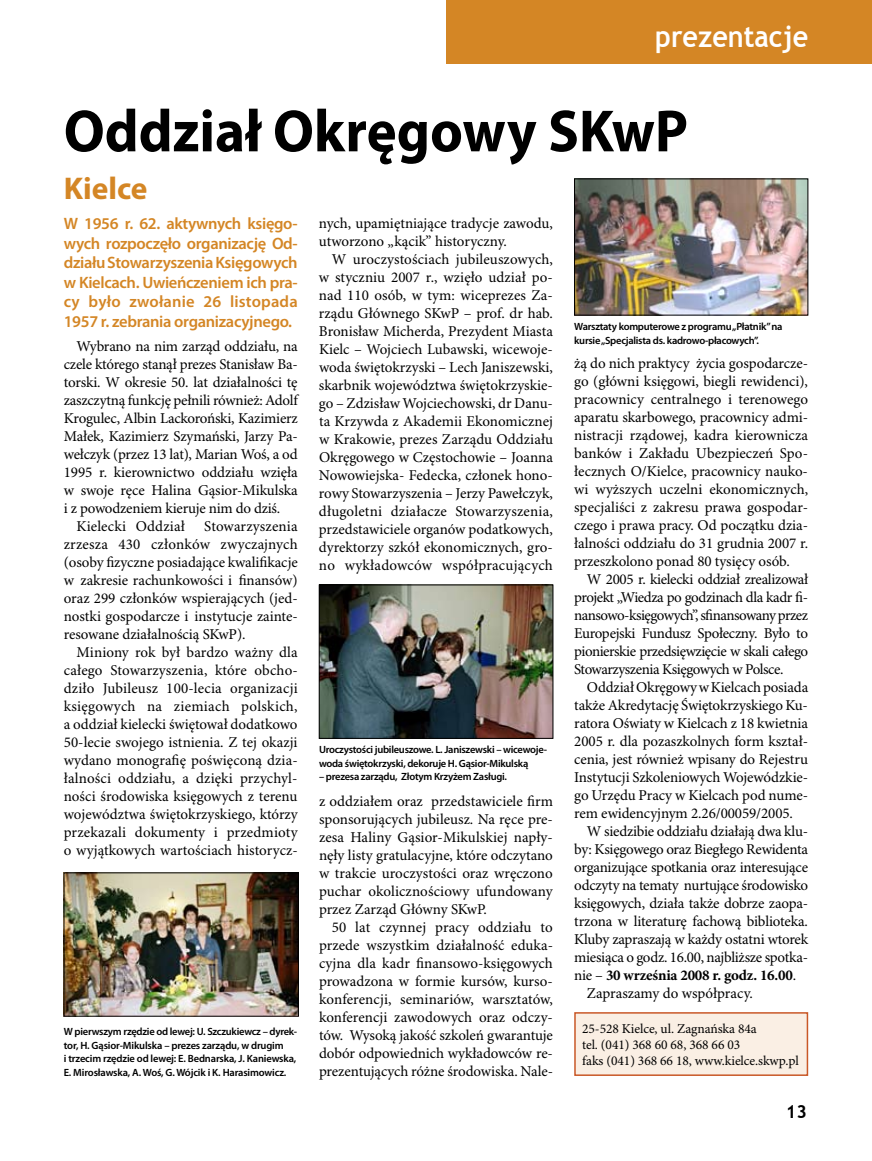
<style>
.page{position:relative;width:872px;height:1161px;background:#fff}
.page>*{position:absolute;margin:0;border:0;box-sizing:border-box;transform-origin:0 0}
.t1{font:700 60px "Myriad Pro";color:#000;scale:.95 1}
.t2{font:700 31.5px "Myriad Pro";color:#d48625}
.t3{font:700 30px "Trebuchet MS";color:#fff;scale:.9 1}
.t4{font:700 18px "Trebuchet MS";color:#000}
.t5{font:600 16.5px/19.5px "Myriad Pro";letter-spacing:-.02em;color:#d48625;text-align:justify}
.t6{font:15px/18px "Minion Pro";letter-spacing:-.01em;color:#000;text-align:justify}
.t7{font:700 15px "Minion Pro";letter-spacing:-.015em;color:#000}
.t8{font:15px "Minion Pro";letter-spacing:.01em;color:#000}
.t9{font:13.5px/15.8px "Minion Pro";letter-spacing:-.005em;color:#000}
.t10{font:600 10.5px/13.5px "Myriad Pro";letter-spacing:-.025em;color:#000}
.s1{font-weight:400}
</style>
<div class="page">
<div style="left:446px;top:0;width:426px;height:64px;background:#d48625"></div>
<img style="left:576px;top:181px;width:230px;height:132px">
<img style="left:321px;top:587px;width:230px;height:149px">
<div style="left:319px;top:585px;width:234px;height:153px;border:1px solid #000"></div>
<img style="left:66px;top:875px;width:230px;height:139px">
<div style="left:64px;top:873px;width:234px;height:143px;border:1px solid #000"></div>
<div style="left:575px;top:1013px;width:232px;height:62px;background:#faefe4"></div>
<div style="left:574px;top:1012px;width:234px;height:64px;border:2px solid #c95827"></div>
<h3 class="t3" style="left:655px;top:17px;width:171px">prezentacje</h3>
<h1 class="t1" style="left:64px;top:97px;width:658px">Oddział Okręgowy SKwP</h1>
<h2 class="t2" style="left:64px;top:171px;width:85px">Kielce</h2>
<p class="t5" style="left:64px;top:214px;width:235px">W 1956 r. 62. aktywnych księgo&shy;wych rozpoczęło organizację Od&shy;działu Stowarzyszenia Księgowych w Kielcach. Uwieńczeniem ich pra&shy;cy było zwołanie 26 listopada 1957 r. zebrania organizacyjnego.</p>
<p class="t6" style="left:77px;top:338px;width:223px">Wybrano na nim zarząd oddziału, na</p>
<p class="t6" style="left:64px;top:356px;width:235px">czele którego stanął prezes Stanisław Ba-</p>
<p class="t6" style="left:64px;top:374px;width:235px">torski. W okresie 50. lat działalności tę</p>
<p class="t6" style="left:64px;top:392px;width:236px">zaszczytną funkcję pełnili również: Adolf</p>
<p class="t6" style="left:64px;top:410px;width:235px">Krogulec, Albin Lackoroński, Kazimierz</p>
<p class="t6" style="left:64px;top:428px;width:235px">Małek, Kazimierz Szymański, Jarzy Pa-</p>
<p class="t6" style="left:64px;top:446px;width:235px">wełczyk (przez 13 lat), Marian Woś, a od</p>
<p class="t6" style="left:64px;top:464px;width:235px">1995 r. kierownictwo oddziału wzięła</p>
<p class="t6" style="left:64px;top:482px;width:235px">w swoje ręce Halina Gąsior-Mikulska</p>
<p class="t6" style="left:64px;top:500px;width:218px">i z powodzeniem kieruje nim do dziś.</p>
<p class="t8" style="left:77px;top:517px;width:110px">Kielecki Oddział</p>
<p class="t6" style="left:64px;top:518px;width:236px;text-indent:140px">Stowarzyszenia zrzesza 430 członków zwyczajnych (osoby fizyczne posiadające kwalifikacje w zakresie rachunkowości i finansów) oraz 299 członków wspierających (jed&shy;nostki gospodarcze i instytucje zainte&shy;resowane działalnością SKwP).</p>
<p class="t6" style="left:64px;top:644px;width:236px;text-indent:13px">Miniony rok był bardzo ważny dla całego Stowarzyszenia, które obcho&shy;dziło Jubileusz 100-lecia organizacji księgowych na ziemiach polskich, a oddział kielecki świętował dodatkowo 50-lecie swojego istnienia. Z tej okazji wydano monografię poświęconą dzia&shy;łalności oddziału, a dzięki przychyl&shy;ności środowiska księgowych z terenu województwa świętokrzyskiego, którzy przekazali dokumenty i przedmioty o wyjątkowych wartościach historycz-</p>
<p class="t10" style="left:64px;top:1025px;width:234px">W pierwszym rzędzie od lewej: U. Szczukiewcz – dyrek&shy;tor, H. Gąsior-Mikulska – prezes zarządu, w drugim<br>i trzecim rzędzie od lewej: E. Bednarska, J. Kaniewska, E. Mirosławska, A. Woś, G. Wójcik i K. Harasimowicz.</p>
<p class="t6" style="left:319px;top:215px;width:235px">nych, upamiętniające tradycje zawodu, utworzono „kącik” historyczny.</p>
<p class="t6" style="left:319px;top:251px;width:236px;text-indent:13px">W uroczystościach jubileuszowych, w styczniu 2007 r., wzięło udział po&shy;nad 110 osób, w tym: wiceprezes Za&shy;rządu Głównego SKwP – prof. dr hab.<br>Bronisław Micherda, Prezydent Miasta Kielc – Wojciech Lubawski, wicewoje&shy;woda świętokrzyski – Lech Janiszewski, skarbnik województwa świętokrzyskie&shy;go – Zdzisław Wojciechowski, dr Danu&shy;ta Krzywda z Akademii Ekonomicznej w Krakowie, prezes Zarządu Oddziału Okręgowego w Częstochowie – Joanna Nowowiejska- Fedecka, członek hono&shy;rowy Stowarzyszenia – Jerzy Pawełczyk, długoletni działacze Stowarzyszenia, przedstawiciele organów podatkowych, dyrektorzy szkół ekonomicznych, gro&shy;no wykładowców współpracujących</p>
<p class="t10" style="left:319px;top:743px;width:230px">Uroczystości jubileuszowe. L. Janiszewski – wicewoje&shy;woda świętokrzyski, dekoruje H. Gąsior-Mikulską</p>
<p class="t10" style="left:319px;top:770px;width:189px">– prezesa zarządu, Złotym Krzyżem Zasługi.</p>
<p class="t6" style="left:319px;top:793px;width:235px">z oddziałem oraz przedstawiciele firm sponsorujących jubileusz. Na ręce pre&shy;zesa Haliny Gąsior-Mikulskiej napły&shy;nęły listy gratulacyjne, które odczytano w trakcie uroczystości oraz wręczono puchar okolicznościowy ufundowany przez Zarząd Główny SKwP.</p>
<p class="t6" style="left:319px;top:919px;width:236px;text-indent:13px">50 lat czynnej pracy oddziału to przede wszystkim działalność eduka&shy;cyjna dla kadr finansowo-księgowych prowadzona w formie kursów, kurso&shy;konferencji, seminariów, warsztatów, konferencji zawodowych oraz odczy&shy;tów. Wysoką jakość szkoleń gwarantuje dobór odpowiednich wykładowców re&shy;prezentujących różne środowiska. Nale-</p>
<p class="t10" style="left:574px;top:320px;width:210px">Warsztaty komputerowe z programu „Płatnik” na kursie „Specjalista ds. kadrowo-płacowych”.</p>
<p class="t6" style="left:574px;top:355px;width:235px">żą do nich praktycy życia gospodarcze&shy;go (główni księgowi, biegli rewidenci), pracownicy centralnego i terenowego aparatu skarbowego, pracownicy admi&shy;nistracji rządowej, kadra kierownicza banków i Zakładu Ubezpieczeń Spo&shy;łecznych O/Kielce, pracownicy nauko&shy;wi wyższych uczelni ekonomicznych, specjaliści z zakresu prawa gospodar&shy;czego i prawa pracy. Od początku dzia&shy;łalności oddziału do 31 grudnia 2007 r. przeszkolono ponad 80 tysięcy osób.</p>
<p class="t6" style="left:574px;top:571px;width:235px;text-indent:13px">W 2005 r. kielecki oddział zrealizował projekt „Wiedza po godzinach dla kadr fi&shy;nansowo-księgowych”,sfinansowanyprzez Europejski Fundusz Społeczny. Było to pionierskie przedsięwzięcie w skali całego Stowarzyszenia Księgowych w Polsce.</p>
<p class="t6" style="left:574px;top:679px;width:236px;text-indent:13px">Oddział Okręgowy w Kielcach posiada także Akredytację Świętokrzyskiego Ku&shy;ratora Oświaty w Kielcach z 18 kwietnia 2005 r. dla pozaszkolnych form kształ&shy;cenia, jest również wpisany do Rejestru Instytucji Szkoleniowych Wojewódzkie&shy;go Urzędu Pracy w Kielcach pod nume&shy;rem ewidencyjnym 2.26/00059/2005.</p>
<p class="t6" style="left:587px;top:823px;width:223px">W siedzibie oddziału działają dwa klu-</p>
<p class="t6" style="left:574px;top:841px;width:235px">by: Księgowego oraz Biegłego Rewidenta</p>
<p class="t6" style="left:574px;top:859px;width:235px">organizujące spotkania oraz interesujące</p>
<p class="t6" style="left:574px;top:877px;width:235px">odczyty na tematy nurtujące środowisko</p>
<p class="t6" style="left:574px;top:895px;width:236px">księgowych, działa także dobrze zaopa-</p>
<p class="t6" style="left:574px;top:913px;width:235px">trzona w literaturę fachową biblioteka.</p>
<p class="t6" style="left:574px;top:931px;width:235px">Kluby zapraszają w każdy ostatni wtorek</p>
<p class="t6" style="left:574px;top:949px;width:235px">miesiąca o godz. 16.00, najbliższe spotka-</p>
<p class="t7" style="left:574px;top:966px;width:223px"><span class="s1">nie –</span> 30 września 2008 r. godz. 16.00<span class="s1">.</span></p>
<p class="t6" style="left:587px;top:985px;width:167px">Zapraszamy do współpracy.</p>
<p class="t9" style="left:582px;top:1021px;width:218px">25-528 Kielce, ul. Zagnańska 84a<br>tel. (041) 368 60 68, 368 66 03<br>faks (041) 368 66 18, www.kielce.skwp.pl</p>
<p class="t4" style="left:786px;top:1101px;width:23px">13</p>
</div>
